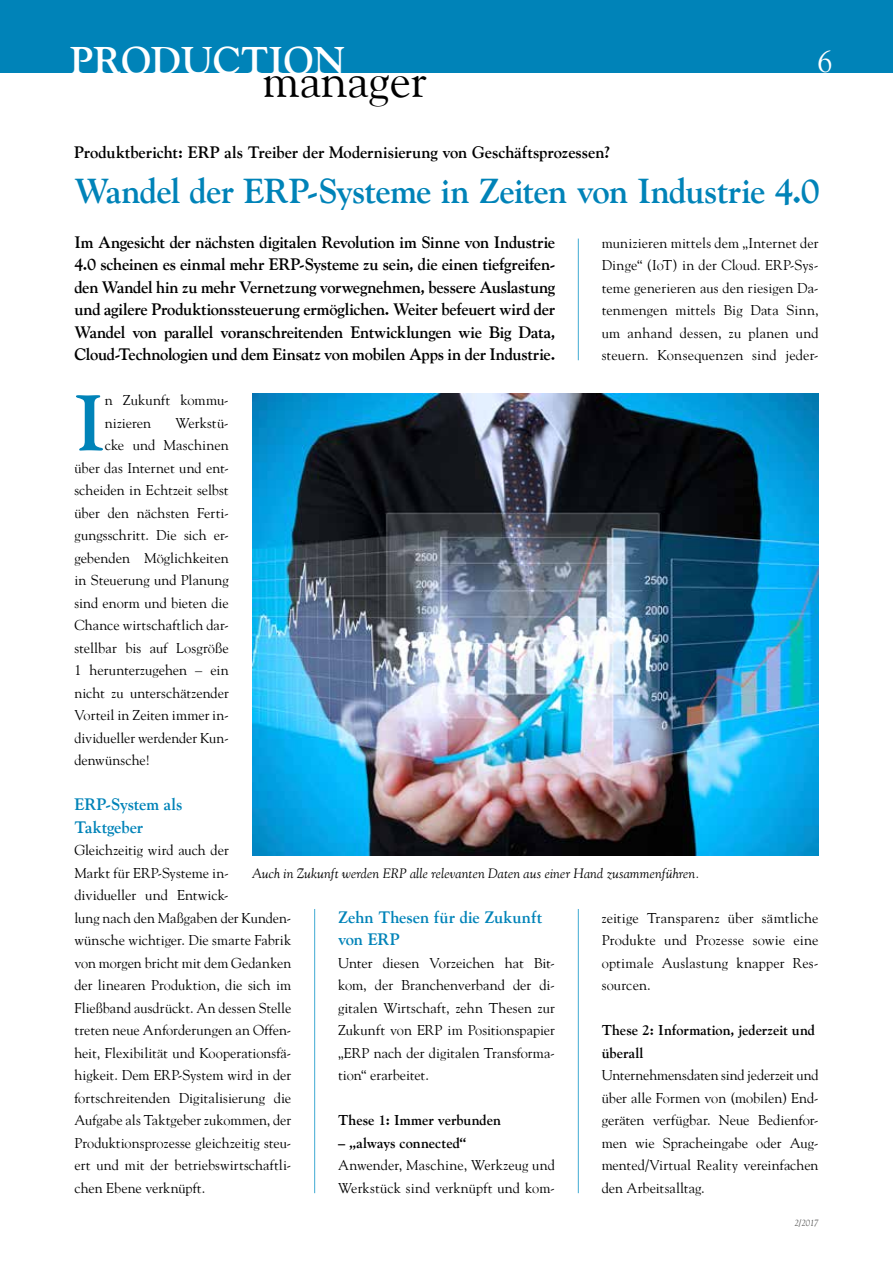
<style>
.page{position:relative;width:893px;height:1263px;background:#fff}
.page>*{position:absolute;margin:0;border:0;box-sizing:border-box;transform-origin:0 0}
.t1{font:700 77.85px "Goudy";color:#0083b8}
.t2{font:47.7px "Goudy";color:#000}
.t3{font:700 38.4px "Goudy";color:#fff}
.t4{font:700 34.5px "Goudy";letter-spacing:-.02em;color:#0083b8}
.t5{font:30px "Goudy";color:#fff}
.t6{font:700 16.5px/22.5px "Goudy";letter-spacing:-.01em;color:#000;text-align:justify}
.t7{font:700 16.5px/22.5px "Goudy";letter-spacing:-.005em;color:#0083b8}
.t8{font:14.25px/22.5px "Goudy";color:#000;text-align:justify}
.t9{font:700 14.25px/22.5px "Goudy";color:#000}
.t10{font:italic 13.5px "Goudy";letter-spacing:.01em;color:#000}
.t11{font:italic 9px "Goudy";color:#565655}
</style>
<div class="page">
<div style="left:0;top:0;width:893px;height:72px;background:#0083b8"></div>
<hr style="left:578px;top:239px;width:1px;height:121px;background:#40aad3">
<hr style="left:314px;top:909px;width:1px;height:284px;background:#40aad3">
<img style="left:252px;top:393px;width:566px;height:462px">
<hr style="left:578px;top:909px;width:1px;height:284px;background:#40aad3">
<h3 class="t3" style="left:70px;top:37px;width:277px">PRODUCTION</h3>
<h2 class="t2" style="left:263px;top:51px;width:166px">manager</h2>
<h3 class="t5" style="left:817px;top:43px;width:16px">6</h3>
<p class="t6" style="left:74px;top:141px;width:538px">Produktbericht: ERP als Treiber der Modernisierung von Geschäftsprozessen?</p>
<h3 class="t4" style="left:74px;top:170px;width:747px">Wandel der ERP-Systeme in Zeiten von Industrie 4.0</h3>
<p class="t6" style="left:74px;top:230px;width:482px">Im Angesicht der nächsten digitalen Revolution im Sinne von Industrie 4.0 scheinen es einmal mehr ERP-Systeme zu sein, die einen tiefgreifen&shy;den Wandel hin zu mehr Vernetzung vorwegnehmen, bessere Auslastung und agilere Produktionssteuerung ermöglichen. Weiter befeuert wird der Wandel von parallel voranschreitenden Entwicklungen wie Big Data, Cloud-Technologien und dem Einsatz von mobilen Apps in der Industrie.</p>
<h1 class="t1" style="left:74px;top:375px;width:32px">I</h1>
<p class="t8" style="left:105px;top:389px;width:126px">n Zukunft kommu&shy;nizieren</p>
<p class="t8" style="left:602px;top:231px;width:218px">munizieren mittels dem „Internet der Dinge“ (IoT) in der Cloud. ERP-Sys&shy;teme generieren aus den riesigen Da&shy;tenmengen mittels Big Data Sinn, um anhand dessen, zu planen und steuern. Konsequenzen sind jeder-</p>
<p class="t8" style="left:175px;top:411px;width:55px">Werkstü-</p>
<p class="t8" style="left:105px;top:434px;width:126px">cke und Maschinen</p>
<p class="t8" style="left:74px;top:456px;width:156px">über das Internet und ent-</p>
<p class="t8" style="left:74px;top:479px;width:156px">scheiden in Echtzeit selbst</p>
<p class="t8" style="left:74px;top:501px;width:156px">über den nächsten Ferti-</p>
<p class="t8" style="left:74px;top:524px;width:156px">gungsschritt. Die sich er-</p>
<p class="t8" style="left:74px;top:546px;width:156px">gebenden Möglichkeiten</p>
<p class="t8" style="left:74px;top:569px;width:156px">in Steuerung und Planung</p>
<p class="t8" style="left:74px;top:591px;width:156px">sind enorm und bieten die</p>
<p class="t8" style="left:74px;top:614px;width:156px">Chance wirtschaftlich dar-</p>
<p class="t8" style="left:74px;top:636px;width:156px">stellbar bis auf Losgröße</p>
<p class="t8" style="left:74px;top:659px;width:156px">1 herunterzugehen – ein</p>
<p class="t8" style="left:74px;top:681px;width:156px">nicht zu unterschätzender</p>
<p class="t8" style="left:74px;top:704px;width:156px">Vorteil in Zeiten immer in-</p>
<p class="t8" style="left:74px;top:726px;width:156px">dividueller werdender Kun-</p>
<p class="t8" style="left:74px;top:749px;width:77px">denwünsche!</p>
<p class="t7" style="left:74px;top:793px;width:110px">ERP-System als<br>Taktgeber</p>
<p class="t8" style="left:74px;top:839px;width:218px;text-align:left">Gleichzeitig wird auch der<br>Markt für ERP-Systeme in&shy;dividueller und Entwick-<br>lung nach den Maßgaben der Kunden&shy;wünsche wichtiger. Die smarte Fabrik von morgen bricht mit dem Gedanken der linearen Produktion, die sich im Fließband ausdrückt. An dessen Stelle treten neue Anforderungen an Offen&shy;heit, Flexibilität und Kooperationsfä&shy;higkeit. Dem ERP-System wird in der fortschreitenden Digitalisierung die Aufgabe als Taktgeber zukommen, der Produktionsprozesse gleichzeitig steu&shy;ert und mit der betriebswirtschaftli&shy;chen Ebene verknüpft.</p>
<p class="t10" style="left:252px;top:865px;width:449px">Auch in Zukunft werden ERP alle relevanten Daten aus einer Hand zusammenführen.</p>
<p class="t7" style="left:338px;top:905px;width:206px">Zehn Thesen für die Zukunft von ERP</p>
<p class="t8" style="left:338px;top:951px;width:218px">Unter diesen Vorzeichen hat Bit&shy;kom, der Branchenverband der di&shy;gitalen Wirtschaft, zehn Thesen zur Zukunft von ERP im Positionspapier „ERP nach der digitalen Transforma&shy;tion“ erarbeitet.</p>
<p class="t9" style="left:338px;top:1109px;width:164px">These 1: Immer verbunden</p>
<p class="t9" style="left:338px;top:1131px;width:130px">– „always connected“</p>
<p class="t8" style="left:338px;top:1154px;width:218px">Anwender, Maschine, Werkzeug und<br>Werkstück sind verknüpft und kom-</p>
<p class="t8" style="left:602px;top:906px;width:218px">zeitige Transparenz über sämtliche Produkte und Prozesse sowie eine optimale Auslastung knapper Res&shy;sourcen.</p>
<p class="t9" style="left:602px;top:1019px;width:215px">These 2: Information, jederzeit und überall</p>
<p class="t8" style="left:602px;top:1064px;width:218px">Unternehmensdaten sind jederzeit und über alle Formen von (mobilen) End&shy;geräten verfügbar. Neue Bedienfor&shy;men wie Spracheingabe oder Aug&shy;mented/Virtual Reality vereinfachen den Arbeitsalltag.</p>
<p class="t11" style="left:794px;top:1217px;width:26px">2/2017</p>
</div>
